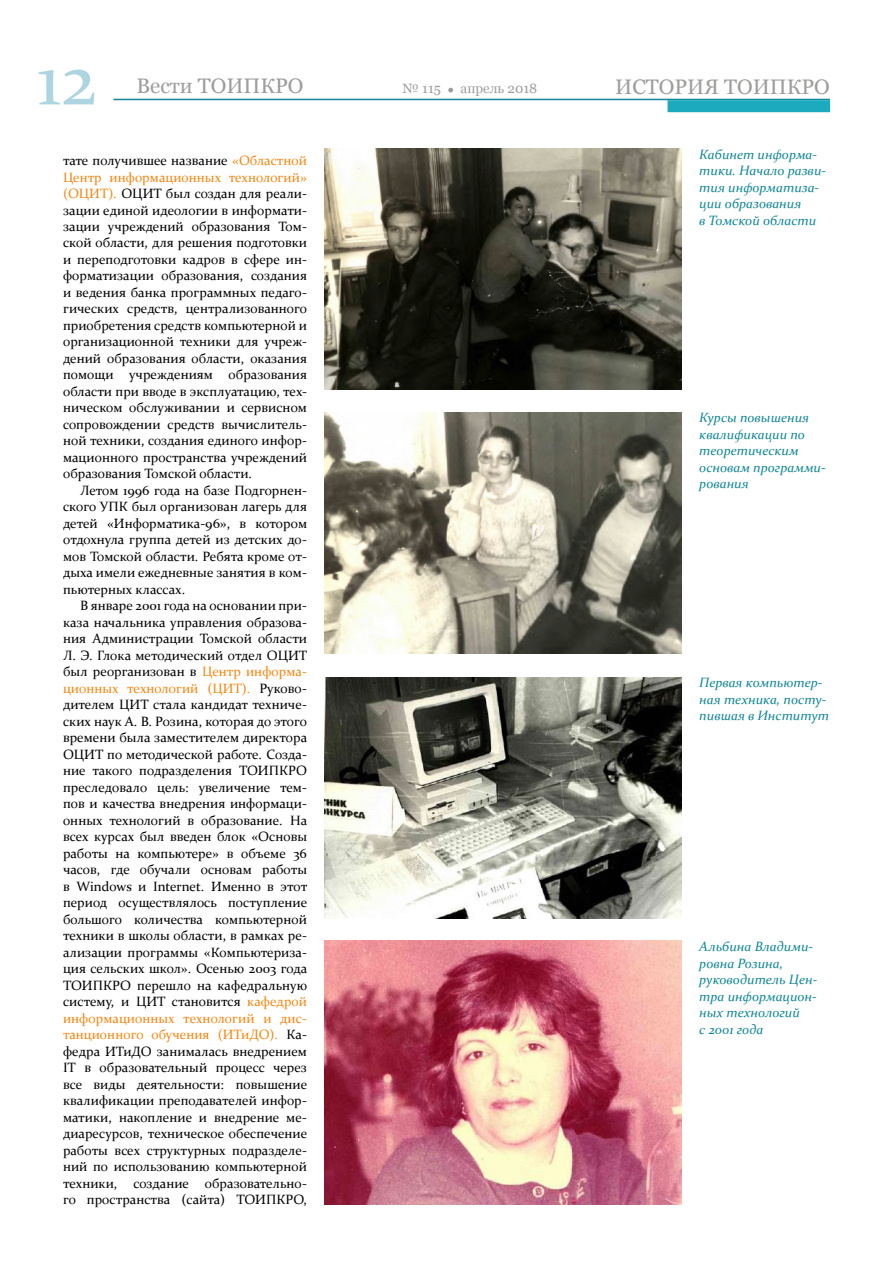
<style>
.page{position:relative;width:893px;height:1263px;background:#fff}
.page>*{position:absolute;margin:0;border:0;box-sizing:border-box;transform-origin:0 0}
.t1{font:75px "Constantia";color:#acd5df}
.t2{font:21px "Georgia";color:#9d9d9c}
.t3{font:13.5px/16.5px "Constantia";color:#000;text-align:justify}
.t4{font:italic 13.5px/16.5px "Constantia";color:#118695}
.t5{font:13.5px "Georgia";color:#9d9d9c}
.s1{color:#f18815}
</style>
<div class="page">
<hr style="left:113px;top:99px;width:717px;height:1px;background:#118695">
<div style="left:668px;top:100px;width:162px;height:12px;background:#1baabe"></div>
<svg style="left:448px;top:88px;width:5px;height:4px"></svg>
<img style="left:325px;top:149px;width:356px;height:241px">
<img style="left:325px;top:412px;width:356px;height:242px">
<img style="left:325px;top:677px;width:356px;height:242px">
<img style="left:325px;top:941px;width:356px;height:264px">
<h1 class="t1" style="left:37px;top:28px;width:61px">12</h1>
<h2 class="t2" style="left:136px;top:73px;width:169px">Вести ТОИПКРО</h2>
<p class="t5" style="left:402px;top:80px;width:40px">№ 115</p>
<p class="t5" style="left:461px;top:80px;width:78px">апрель 2018</p>
<h2 class="t2" style="left:615px;top:74px;width:216px">ИСТОРИЯ ТОИПКРО</h2>
<p class="t3" style="left:63px;top:152px;width:246px">тате получившее название <span class="s1">«Областной Центр информационных технологий» (ОЦИТ).</span> ОЦИТ был создан для реали&shy;зации единой идеологии в информати&shy;зации учреждений образования Том&shy;ской области, для решения подготовки и переподготовки кадров в сфере ин&shy;форматизации образования, создания и ведения банка программных педаго&shy;гических средств, централизованного приобретения средств компьютерной и организационной техники для учреж&shy;дений образования области, оказания помощи учреждениям образования области при вводе в эксплуатацию, тех&shy;ническом обслуживании и сервисном сопровождении средств вычислитель&shy;ной техники, создания единого инфор&shy;мационного пространства учреждений образования Томской области.</p>
<p class="t3" style="left:63px;top:481px;width:246px;text-indent:17px">Летом 1996 года на базе Подгорнен&shy;ского УПК был организован лагерь для детей «Информатика-96», в котором отдохнула группа детей из детских до&shy;мов Томской области. Ребята кроме от&shy;дыха имели ежедневные занятия в ком&shy;пьютерных классах.</p>
<p class="t3" style="left:63px;top:597px;width:246px;text-indent:17px">В январе 2001 года на основании при&shy;каза начальника управления образова&shy;ния Администрации Томской области Л. Э. Глока методический отдел ОЦИТ был реорганизован в <span class="s1">Центр информа&shy;ционных технологий (ЦИТ).</span> Руково&shy;дителем ЦИТ стала кандидат техниче&shy;ских наук А. В. Розина, которая до этого времени была заместителем директора ОЦИТ по методической работе. Созда&shy;ние такого подразделения ТОИПКРО преследовало цель: увеличение тем&shy;пов и качества внедрения информаци&shy;онных технологий в образование. На всех курсах был введен блок «Основы работы на компьютере» в объеме 36 часов, где обучали основам работы в Windows и Internet. Именно в этот период осуществлялось поступление большого количества компьютерной техники в школы области, в рамках ре&shy;ализации программы «Компьютериза&shy;ция сельских школ». Осенью 2003 года ТОИПКРО перешло на кафедральную систему, и ЦИТ становится <span class="s1">кафедрой информационных технологий и дис&shy;танционного обучения (ИТиДО).</span> Ка&shy;федра ИТиДО занималась внедрением IТ в образовательный процесс через все виды деятельности: повышение квалификации преподавателей инфор&shy;матики, накопление и внедрение ме&shy;диаресурсов, техническое обеспечение работы всех структурных подразделе&shy;ний по использованию компьютерной техники, создание образовательно&shy;го пространства (сайта) ТОИПКРО,</p>
<p class="t4" style="left:699px;top:145px;width:128px">Кабинет информа&shy;тики. Начало разви&shy;тия информатиза&shy;ции образования<br>в Томской области</p>
<p class="t4" style="left:699px;top:409px;width:128px">Курсы повышения квалификации по теоретическим основам программи&shy;рования</p>
<p class="t4" style="left:699px;top:674px;width:131px">Первая компьютер&shy;ная техника, посту&shy;пившая в Институт</p>
<p class="t4" style="left:699px;top:937px;width:120px">Альбина Владими&shy;ровна Розина, руководитель Цен&shy;тра информацион&shy;ных технологий<br>с 2001 года</p>
</div>
